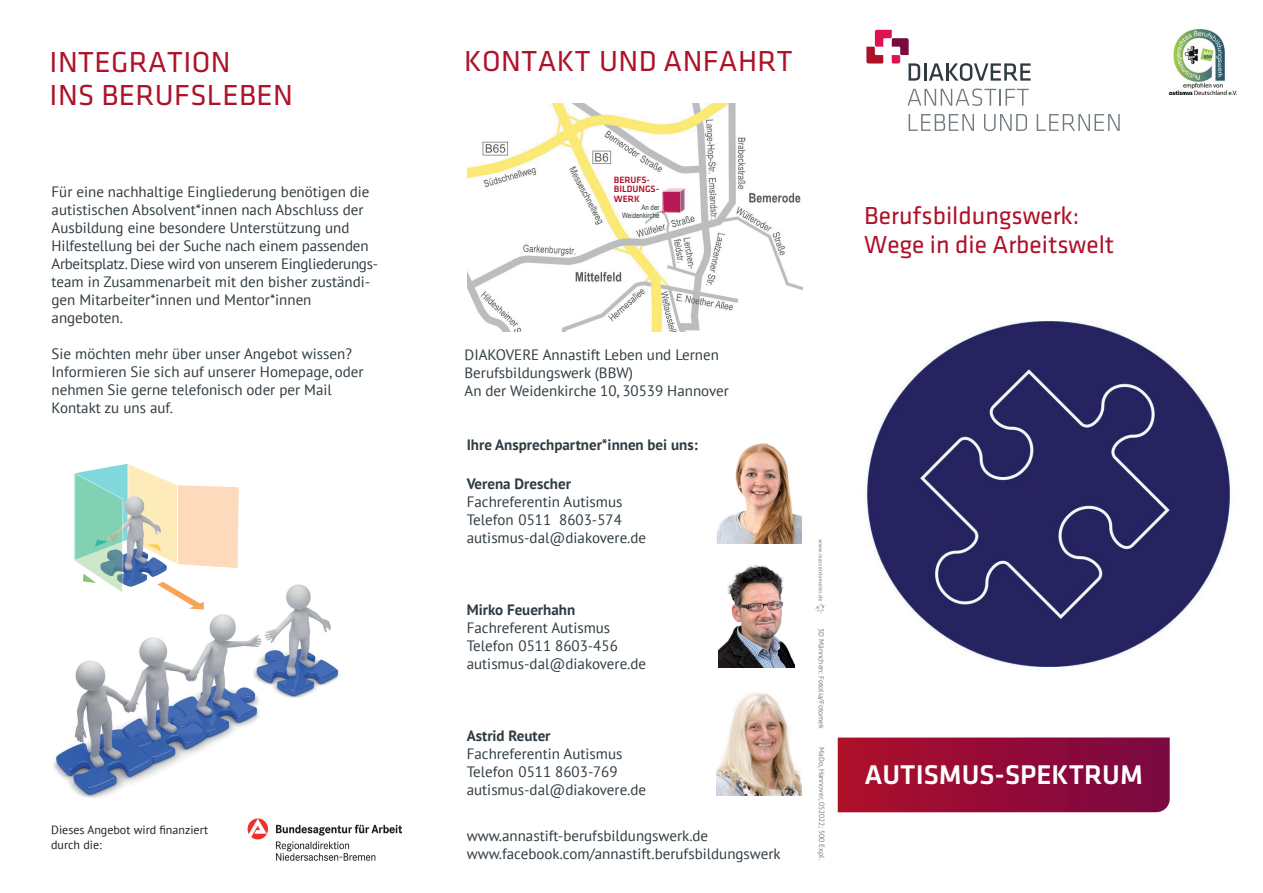
<style>
.page{position:relative;width:1263px;height:893px;background:#fff}
.page>*{position:absolute;margin:0;border:0;box-sizing:border-box;transform-origin:0 0}
.t1{font:30px/33px "Klavika";letter-spacing:.015em;color:#ae1229}
.t2{font:500 28.05px "Klavika";color:#fff}
.t3{font:25.5px/28.5px "Klavika";color:#ae1229}
.t4{font:15px/18px "PT Sans";color:#2f3b41}
.t5{font:700 15px "PT Sans";color:#2f3b41}
.t6{font:12px/15px "PT Sans";color:#231f20}
.t7{font:500 9.45px/9.4px "Klavika";color:#ae1229}
.t8{font:7.5px "PT Sans";color:#76787b}
.t9{font:7.5px/7.5px "Arial Narrow";color:#2f3b41;text-align:right}
</style>
<div class="page">
<img style="left:865px;top:321px;width:365px;height:345px">
<img style="left:53px;top:584px;width:286px;height:214px">
<svg style="left:72px;top:464px;width:168px;height:146px"></svg>
<svg style="left:907px;top:89px;width:122px;height:17px"></svg>
<svg style="left:909px;top:114px;width:65px;height:17px"></svg>
<svg style="left:984px;top:114px;width:43px;height:17px"></svg>
<svg style="left:1037px;top:114px;width:83px;height:17px"></svg>
<svg style="left:866px;top:30px;width:164px;height:51px"></svg>
<img style="left:248px;top:819px;width:154px;height:41px">
<img style="left:717px;top:443px;width:85px;height:100px">
<img style="left:718px;top:565px;width:76px;height:103px">
<img style="left:717px;top:693px;width:85px;height:103px">
<svg style="left:838px;top:737px;width:332px;height:75px;background:#940d38"></svg>
<svg style="left:815px;top:539px;width:10px;height:74px"></svg>
<img style="left:1169px;top:30px;width:67px;height:64px">
<img style="left:467px;top:104px;width:336px;height:228px">
<div style="left:619px;top:177px;width:51px;height:10px;background:#fff"></div>
<h1 class="t1" style="left:50px;top:46px;width:245px">INTEGRATION<br>INS BERUFSLEBEN</h1>
<p class="t4" style="left:52px;top:182px;width:328px">Für eine nachhaltige Eingliederung benötigen die autistischen Absolvent*innen nach Abschluss der Ausbildung eine besondere Unterstützung und Hilfestellung bei der Suche nach einem passenden Arbeitsplatz. Diese wird von unserem Eingliederungs&shy;team in Zusammenarbeit mit den bisher zuständi&shy;gen Mitarbeiter*innen und Mentor*innen angeboten.</p>
<p class="t4" style="left:52px;top:344px;width:314px">Sie möchten mehr über unser Angebot wissen?<br>Informieren Sie sich auf unserer Homepage, oder nehmen Sie gerne telefonisch oder per Mail Kontakt zu uns auf.</p>
<p class="t6" style="left:51px;top:822px;width:159px">Dieses Angebot wird finanziert durch die:</p>
<h1 class="t1" style="left:464px;top:45px;width:330px">KONTAKT UND ANFAHRT</h1>
<p class="t7" style="left:614px;top:175px;width:47px">BERUFS-<br>BILDUNGS-<br>WERK</p>
<p class="t7" style="left:621px;top:178px;width:50px">ANNASTIFT</p>
<p class="t9" style="left:622px;top:204px;width:39px">An der<br>Weidenkirche</p>
<p class="t4" style="left:464px;top:345px;width:266px">DIAKOVERE Annastift Leben und Lernen<br>Berufsbildungswerk (BBW)<br>An der Weidenkirche 10, 30539 Hannover</p>
<p class="t5" style="left:467px;top:434px;width:232px">Ihre Ansprechpartner*innen bei uns:</p>
<p class="t5" style="left:467px;top:473px;width:106px">Verena Drescher</p>
<p class="t4" style="left:467px;top:492px;width:181px">Fachreferentin Autismus<br>Telefon 0511 8603-574 autismus-dal@diakovere.de</p>
<p class="t5" style="left:467px;top:599px;width:110px">Mirko Feuerhahn</p>
<p class="t4" style="left:467px;top:618px;width:181px">Fachreferent Autismus<br>Telefon 0511 8603-456 autismus-dal@diakovere.de</p>
<p class="t5" style="left:467px;top:725px;width:85px">Astrid Reuter</p>
<p class="t4" style="left:467px;top:744px;width:181px">Fachreferentin Autismus<br>Telefon 0511 8603-769 autismus-dal@diakovere.de</p>
<p class="t4" style="left:467px;top:826px;width:315px">www.annastift-berufsbildungswerk.de www.facebook.com/annastift.berufsbildungswerk</p>
<p class="t8" style="left:826px;top:628px;width:102px;rotate:90deg">3D Männchen: Fotolia/Fotomek</p>
<p class="t8" style="left:826px;top:747px;width:115px;rotate:90deg">MaDo, Hannover, 052022; 500 Expl.</p>
<h3 class="t3" style="left:864px;top:202px;width:251px">Berufsbildungswerk:<br>Wege in die Arbeitswelt</h3>
<h2 class="t2" style="left:864px;top:760px;width:280px">AUTISMUS-SPEKTRUM</h2>
</div>
